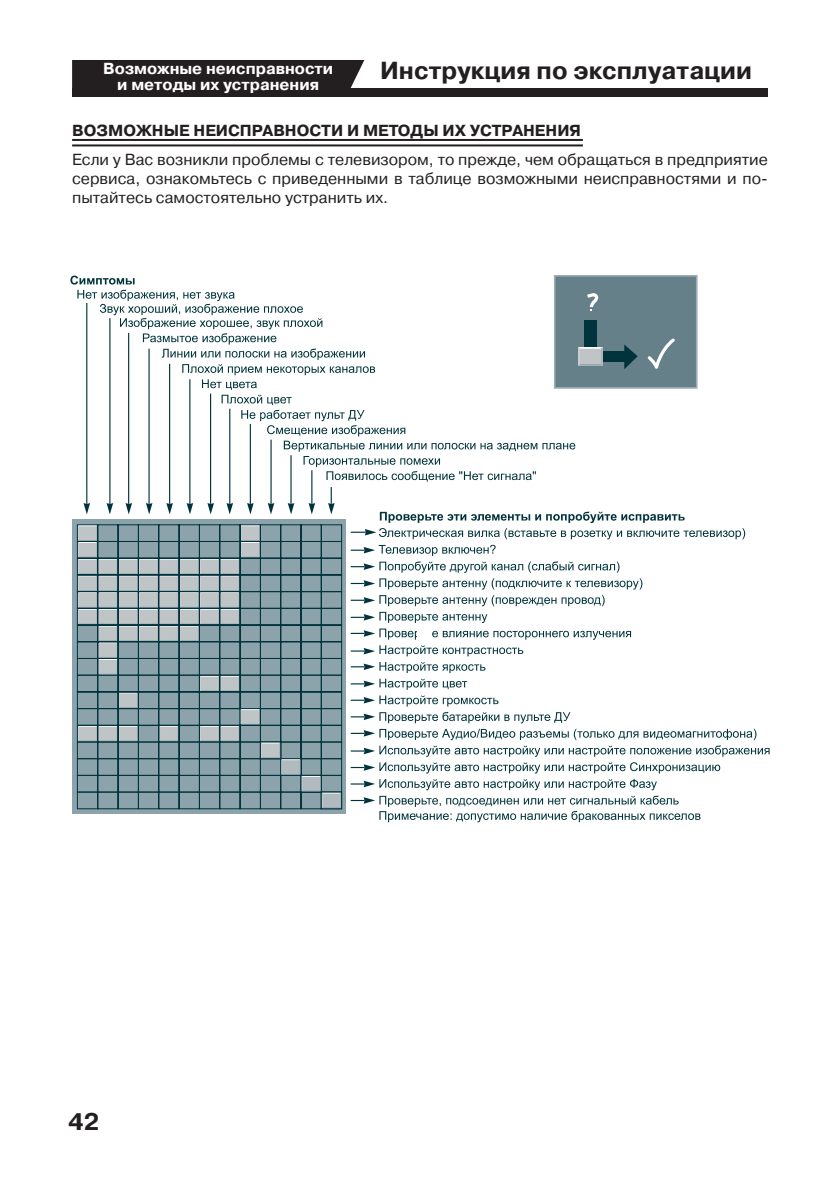
<style>
.page{position:relative;width:840px;height:1191px;background:#fff}
.page>*{position:absolute;margin:0;border:0;box-sizing:border-box;transform-origin:0 0}
.t1{font:700 24.6px "Pragmatica C";color:#231f20}
.t2{font:700 24px "Pragmatica C";color:#231f20}
.Text{font:16px/19.2px "Pragmatica C";color:#231f20;text-align:justify}
.Text-2{font:700 16px "Pragmatica C";color:#fff}
.Text-3{font:700 16px "Pragmatica C";color:#231f20}
</style>
<div class="page">
<div style="left:72px;top:88px;width:695px;height:8px;background:#231f20"></div>
<div style="left:72px;top:60px;width:292px;height:28px;background:#231f20"></div>
<div style="left:554px;top:276px;width:142px;height:112px;background:#66808a"></div>
<div style="left:553px;top:275px;width:144px;height:114px;border:2px solid #9cadb5"></div>
<svg style="left:70px;top:276px;width:64px;height:8px"></svg>
<svg style="left:77px;top:290px;width:692px;height:532px"></svg>
<div style="left:417px;top:628px;width:15px;height:15px;background:#fff"></div>
<hr style="left:72px;top:139px;width:510px;height:2px;background:#231f20">
<hr style="left:72px;top:144px;width:510px;height:2px;background:#231f20">
<h1 class="t1" style="left:380px;top:57px;width:373px">Инструкция по эксплуатации</h1>
<p class="Text-2" style="left:103px;top:60px;width:231px">Возможные неисправности</p>
<p class="Text-2" style="left:117px;top:76px;width:203px">и методы их устранения</p>
<p class="Text-3" style="left:72px;top:122px;width:510px">ВОЗМОЖНЫЕ НЕИСПРАВНОСТИ И МЕТОДЫ ИХ УСТРАНЕНИЯ</p>
<p class="Text" style="left:72px;top:150px;width:697px">Если у Вас возникли проблемы с телевизором, то прежде, чем обращаться в предприятие сервиса, ознакомьтесь с приведенными в таблице возможными неисправностями и по&shy;пытайтесь самостоятельно устранить их.</p>
<h2 class="t2" style="left:68px;top:1108px;width:33px">42</h2>
</div>
